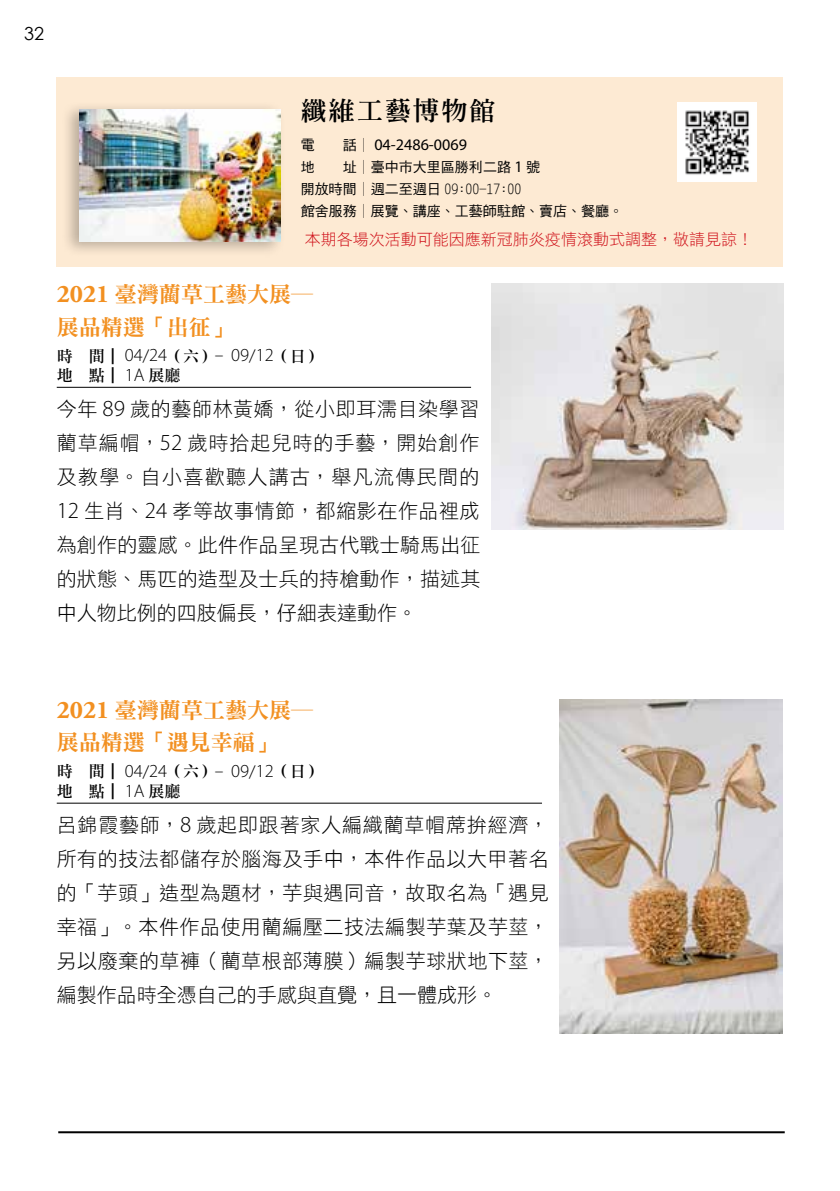
<style>
.page{position:relative;width:840px;height:1191px;background:#fff}
.page>*{position:absolute;margin:0;border:0;box-sizing:border-box;transform-origin:0 0}
.t1{font:25.2px "Inn Ming Extra";letter-spacing:.08em;color:#000}
.t2{font:22px/32px "DF Ming Std W9";color:#f29021}
.t3{font:20px/34px "DF Hei Std W3";letter-spacing:.01em;color:#000;text-align:justify}
.t4{font:18px "Century Gothic";color:#000}
.t5{font:16.2px "Myriad Pro";color:#000}
.t6{font:16px/19.2px "DF Li Song Md WIN BF";color:#000}
.t7{font:16px "DF Hei Std W3";color:#d0121b}
.t8{font:14px "DF Hei Std W5";color:#000}
.t9{font:300 13.2px "Lin Gothic";color:#000;scale:1.06 1}
.s1{font-family:"DF Hei Std W5";font-size:14px}
.s2{font-family:"Myriad Pro";font-size:16.2px}
.s3{font-family:"DF Hei Std W5";font-weight:400;font-size:14px}
.s4{font-family:"Adobe Garamond Pro";font-weight:700;font-size:25.2px}
.s5{font-family:"Myriad Pro";font-weight:300;font-size:18.4px}
.s6{font-family:"Lin Gothic";font-weight:300}
.s7{font-family:"Myriad Pro";font-weight:300;font-size:23px}
</style>
<div class="page">
<div style="left:57px;top:78px;width:725px;height:189px;background:#fdead3"></div>
<div style="left:60px;top:101px;width:225px;height:157px;background:#000;opacity:.27"></div>
<img style="left:79px;top:109px;width:201px;height:133px">
<hr style="left:57px;top:387px;width:414px;height:1px;background:#000">
<hr style="left:57px;top:803px;width:484px;height:1px;background:#000">
<img style="left:677px;top:102px;width:79px;height:80px">
<img style="left:491px;top:283px;width:291px;height:246px">
<img style="left:559px;top:699px;width:223px;height:334px">
<hr style="left:58px;top:1131px;width:726px;height:2px;background:#000">
<p class="t4" style="left:24px;top:21px;width:21px">32</p>
<p class="t1" style="left:300px;top:97px;width:196px">纖維工藝博物館</p>
<p class="t5" style="left:300px;top:134px;width:167px"><span class="s1">電　　話│</span> 04-2486-0069</p>
<p class="t8" style="left:300px;top:159px;width:241px">地　　址│臺中市大里區勝利二路 <span class="s2">1</span> 號</p>
<p class="t9" style="left:300px;top:182px;width:210px"><span class="s3">開放時間│週二至週日</span> 09:00-17:00</p>
<p class="t8" style="left:300px;top:203px;width:323px">館舍服務│展覽、講座、工藝師駐館、賣店、餐廳。</p>
<p class="t7" style="left:304px;top:230px;width:449px">本期各場次活動可能因應新冠肺炎疫情滾動式調整，敬請見諒！</p>
<p class="t2" style="left:57px;top:278px;width:258px"><span class="s4">2021</span> 臺灣藺草工藝大展─展品精選「出征」</p>
<p class="t6" style="left:57px;top:346px;width:266px">時　間｜ <span class="s5">04/24</span>（六）<span class="s6">-</span> <span class="s5">09/12</span>（日）地　點｜ <span class="s5">1A</span> 展廳</p>
<p class="t3" style="left:57px;top:392px;width:425px">今年 <span class="s7">89</span> 歲的藝師林黃嬌，從小即耳濡目染學習藺草編帽，<span class="s7">52</span> 歲時拾起兒時的手藝，開始創作及教學。自小喜歡聽人講古，舉凡流傳民間的<span class="s7">12</span> 生肖、<span class="s7">24</span> 孝等故事情節，都縮影在作品裡成為創作的靈感。此件作品呈現古代戰士騎馬出征的狀態、馬匹的造型及士兵的持槍動作，描述其中人物比例的四肢偏長，仔細表達動作。</p>
<p class="t2" style="left:57px;top:694px;width:258px"><span class="s4">2021</span> 臺灣藺草工藝大展─展品精選「遇見幸福」</p>
<p class="t6" style="left:57px;top:762px;width:266px">時　間｜ <span class="s5">04/24</span>（六）<span class="s6">-</span> <span class="s5">09/12</span>（日）地　點｜ <span class="s5">1A</span> 展廳</p>
<p class="t3" style="left:57px;top:807px;width:493px">呂錦霞藝師，<span class="s7">8</span> 歲起即跟著家人編織藺草帽蓆拚經濟，所有的技法都儲存於腦海及手中，本件作品以大甲著名的「芋頭」造型為題材，芋與遇同音，故取名為「遇見幸福」。本件作品使用藺編壓二技法編製芋葉及芋莖，另以廢棄的草褲（藺草根部薄膜）編製芋球狀地下莖，編製作品時全憑自己的手感與直覺，且一體成形。</p>
</div>
